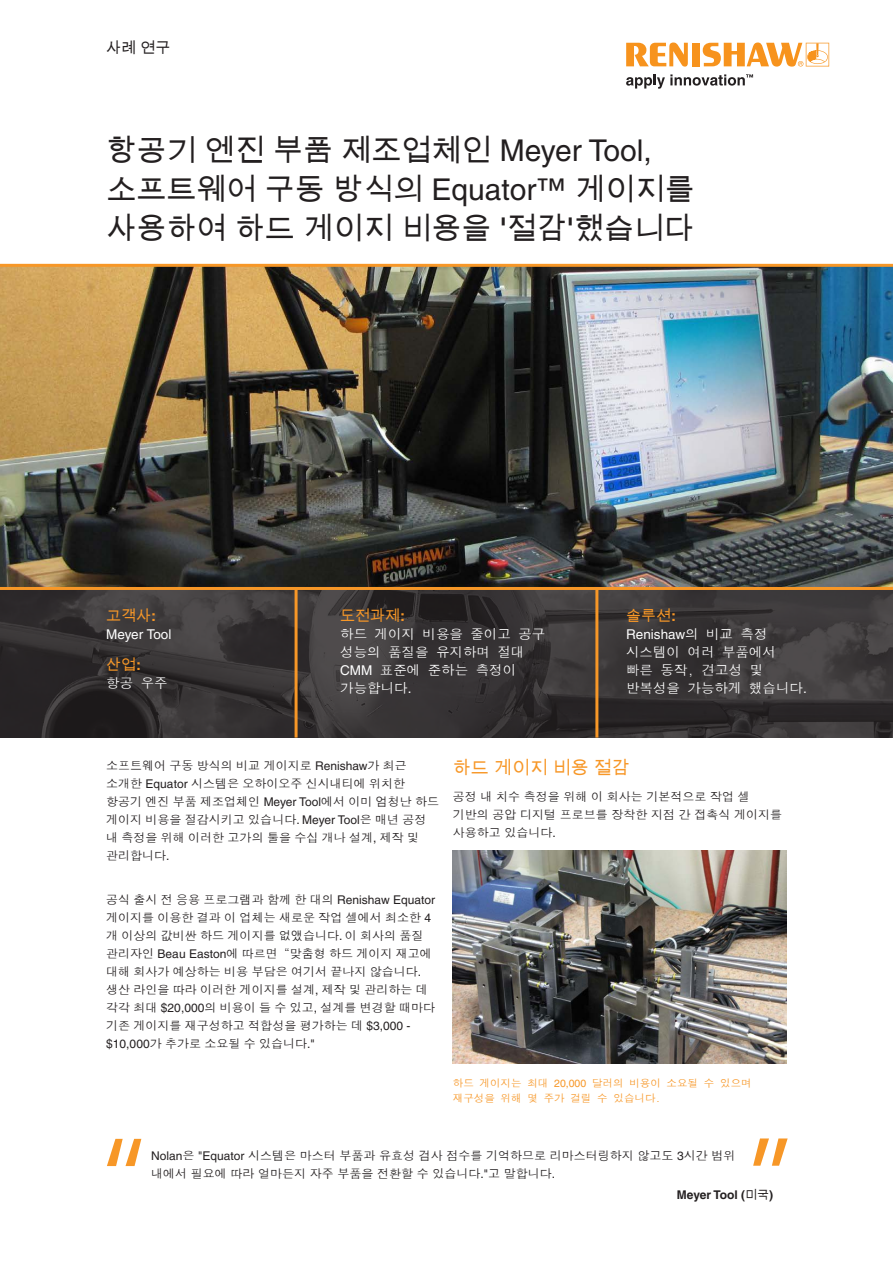
<style>
.page{position:relative;width:893px;height:1263px;background:#fff}
.page>*{position:absolute;margin:0;border:0;box-sizing:border-box;transform-origin:0 0}
.Case_study__Title_24{font:30px/39px "Arial Unicode MS";color:#231f20}
.Main_body_heading_te{font:18px "Arial Unicode MS";color:#f79727}
.Industry_box__Headin{font:15px "Arial Unicode MS";color:#f79727}
.Case_study__Front_pa{font:15px "Arial Unicode MS";color:#231f20}
.Industry_box__Main_t{font:13.5px/18px "Dotum Che";color:#fff}
.Industry_box__Main_t-2{font:13.5px "Helvetica LT Pro";color:#fff}
.Main_body_heading_te-2{font:12px/18px "Dotum Che";color:#231f20}
.Main_body_text_8pt{font:12px/18px "Dotum Che";color:#231f20}
.t1{font:700 12px "Helvetica LT Pro";color:#231f20}
.Caption_text_7pt{font:10.5px/15px "Dotum Che";color:#f79727}
.s1{font-family:"Helvetica"}
.s2{font-family:"Helvetica LT Pro";font-weight:700}
.s3{font-family:"Helvetica LT Pro"}
.s4{font-family:"Arial Unicode MS";font-weight:400}
</style>
<div class="page">
<svg style="left:0;top:590px;width:893px;height:147px;background:#373435"></svg>
<hr style="left:295px;top:589px;width:3px;height:148px;background:#f79727">
<hr style="left:595px;top:589px;width:3px;height:148px;background:#f79727">
<svg style="left:626px;top:43px;width:62px;height:24px"></svg>
<div style="left:692px;top:43px;width:8px;height:23px;background:#f7931d"></div>
<svg style="left:703px;top:43px;width:126px;height:24px"></svg>
<svg style="left:626px;top:74px;width:127px;height:15px"></svg>
<img style="left:0;top:264px;width:893px;height:326px">
<svg style="left:107px;top:1139px;width:34px;height:27px"></svg>
<svg style="left:753px;top:1138px;width:35px;height:28px"></svg>
<img style="left:453px;top:850px;width:334px;height:214px">
<p class="Case_study__Front_pa" style="left:106px;top:37px;width:66px">사례 연구</p>
<p class="Case_study__Title_24" style="left:106px;top:131px;width:590px">항공기 엔진 부품 제조업체인 <span class="s1">Meyer Tool, </span>소프트웨어 구동 방식의 <span class="s1">Equator™</span> 게이지를 사용하여 하드 게이지 비용을 <span class="s2">'</span>절감<span class="s2">'</span>했습니다</p>
<p class="Industry_box__Headin" style="left:106px;top:605px;width:51px">고객사<span class="s2">:</span></p>
<p class="Industry_box__Main_t-2" style="left:106px;top:626px;width:67px">Meyer Tool</p>
<p class="Industry_box__Headin" style="left:106px;top:653px;width:36px">산업<span class="s2">:</span></p>
<p class="Industry_box__Main_t" style="left:106px;top:674px;width:63px">항공 우주</p>
<p class="Industry_box__Headin" style="left:340px;top:605px;width:66px">도전과제<span class="s2">:</span></p>
<p class="Industry_box__Main_t" style="left:340px;top:625px;width:207px">하드 게이지 비용을 줄이고 공구 성능의 품질을 유지하며 절대<br><span class="s3">CMM</span> 표준에 준하는 측정이 가능합니다<span class="s3">.</span></p>
<p class="Industry_box__Headin" style="left:626px;top:605px;width:51px">솔루션<span class="s2">:</span></p>
<p class="Industry_box__Main_t" style="left:626px;top:625px;width:182px"><span class="s3">Renishaw</span>의 비교 측정 시스템이 여러 부품에서<br>빠른 동작, 견고성 및 반복성을 가능하게 했습니다<span class="s3">.</span></p>
<p class="Main_body_heading_te-2" style="left:106px;top:756px;width:334px">소프트웨어 구동 방식의 비교 게이지로 <span class="s3">Renishaw</span>가 최근 소개한 <span class="s3">Equator</span> 시스템은 오하이오주 신시내티에 위치한 항공기 엔진 부품 제조업체인 <span class="s3">Meyer Tool</span>에서 이미 엄청난 하드 게이지 비용을 절감시키고 있습니다<span class="s3">. Meyer Tool</span>은 매년 공정 내 측정을 위해 이러한 고가의 툴을 수십 개나 설계<span class="s3">,</span> 제작 및 관리합니다<span class="s3">.</span></p>
<p class="Main_body_heading_te-2" style="left:106px;top:891px;width:330px">공식 출시 전 응용 프로그램과 함께 한 대의 <span class="s3">Renishaw Equator </span>게이지를 이용한 결과 이 업체는 새로운 작업 셀에서 최소한 <span class="s3">4 </span>개 이상의 값비싼 하드 게이지를 없앴습니다<span class="s3">.</span> 이 회사의 품질 관리자인 <span class="s3">Beau Easton</span>에 따르면“맞춤형 하드 게이지 재고에 대해 회사가 예상하는 비용 부담은 여기서 끝나지 않습니다<span class="s3">. </span>생산 라인을 따라 이러한 게이지를 설계<span class="s3">,</span> 제작 및 관리하는 데 각각 최대 <span class="s3">$20,000</span>의 비용이 들 수 있고<span class="s3">,</span> 설계를 변경할 때마다 기존 게이지를 재구성하고 적합성을 평가하는 데 <span class="s3">$3,000 - $10,000</span>가 추가로 소요될 수 있습니다<span class="s3">."</span></p>
<p class="Main_body_heading_te" style="left:453px;top:755px;width:179px">하드 게이지 비용 절감</p>
<p class="Main_body_text_8pt" style="left:453px;top:787px;width:331px">공정 내 치수 측정을 위해 이 회사는 기본적으로 작업 셀 기반의 공압 디지털 프로브를 장착한 지점 간 접촉식 게이지를 사용하고 있습니다<span class="s3">.</span></p>
<p class="Caption_text_7pt" style="left:453px;top:1076px;width:300px">하드 게이지는 최대 <span class="s3">20,000</span> 달러의 비용이 소요될 수 있으며 재구성을 위해 몇 주가 걸릴 수 있습니다.</p>
<p class="Main_body_text_8pt" style="left:151px;top:1146px;width:586px"><span class="s3">Nolan</span>은 <span class="s3">"Equator</span> 시스템은 마스터 부품과 유효성 검사 점수를 기억하므로 리마스터링하지 않고도 <span class="s3">3</span>시간 범위 내에서 필요에 따라 얼마든지 자주 부품을 전환할 수 있습니다<span class="s3">."</span>고 말합니다<span class="s3">.</span></p>
<p class="t1" style="left:677px;top:1187px;width:98px">Meyer Tool (<span class="s4">미국</span>)</p>
</div>
